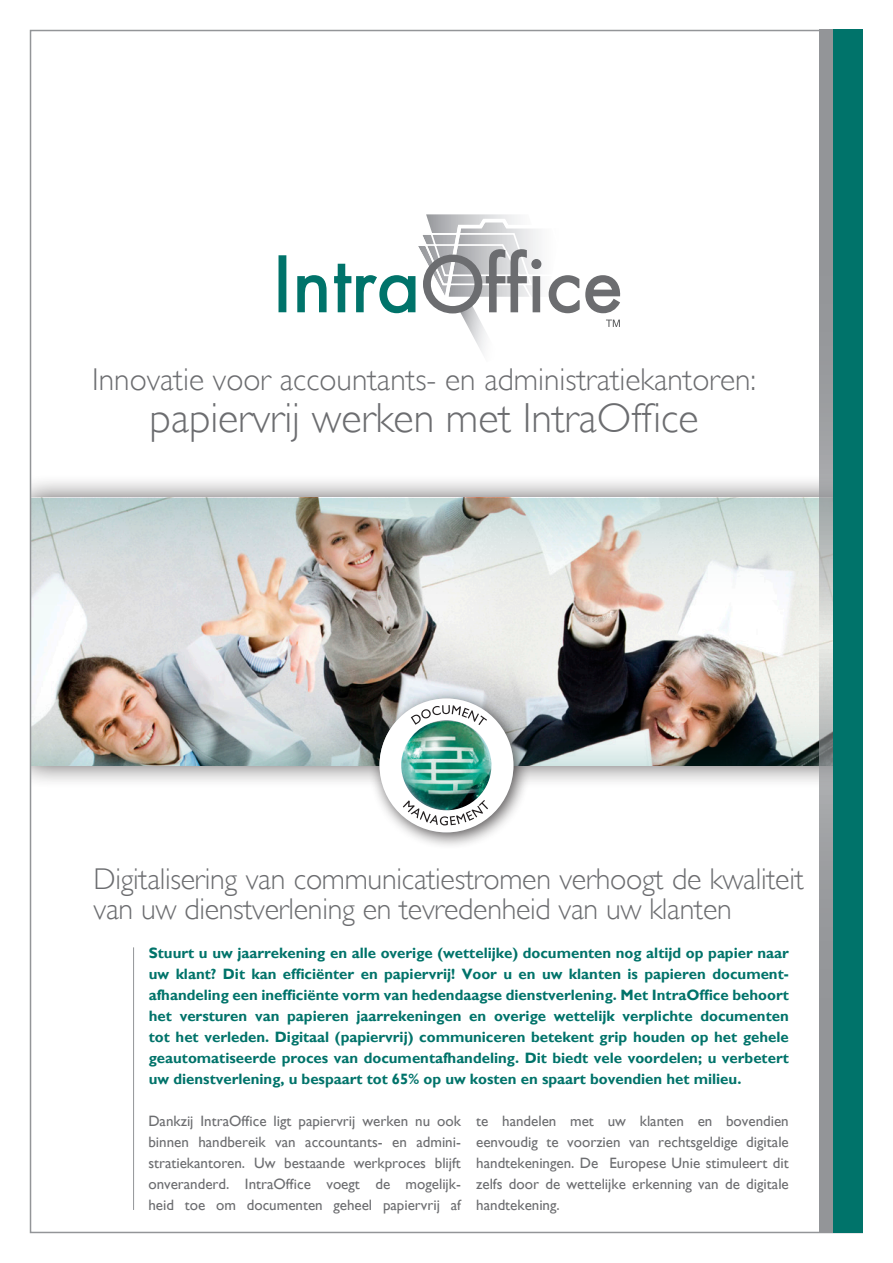
<style>
.page{position:relative;width:893px;height:1263px;background:#fff}
.page>*{position:absolute;margin:0;border:0;box-sizing:border-box;transform-origin:0 0}
.vet9_14{font:300 42px "Gill Sans";color:#6c6d70}
.vet9_14-2{font:300 31.5px "Gill Sans";color:#6c6d70}
.vet9_14-3{font:300 30px/30px "Gill Sans";letter-spacing:-.01em;color:#6c6d70}
.vet9_14-4{font:700 15px/21px "Gill Sans";color:#00736a;text-align:justify}
.vet9_14-5{font:15px/21px "Gill Sans";color:#6c6d70;text-align:justify}
</style>
<div class="page">
<hr style="left:133px;top:947px;width:1px;height:263px;background:#939598">
<div style="left:6px;top:474px;width:881px;height:315px;background:#231f20;opacity:.75"></div>
<div style="left:279px;top:256px;width:7px;height:55px;background:#00736a"></div>
<svg style="left:297px;top:275px;width:30px;height:38px"></svg>
<svg style="left:334px;top:214px;width:286px;height:139px"></svg>
<img style="left:33px;top:497px;width:786px;height:268px">
<div style="left:0;top:0;width:30px;height:1263px;background:#fff"></div>
<div style="left:368px;top:687px;width:163px;height:163px;background:#231f20;opacity:.75"></div>
<img style="left:379px;top:698px;width:134px;height:135px">
<svg style="left:819px;top:30px;width:14px;height:1203px;fill:#95979a"></svg>
<div style="left:833px;top:30px;width:30px;height:1203px;background:#00736a"></div>
<div style="left:863px;top:0;width:30px;height:1263px;background:#fff"></div>
<p class="vet9_14-2" style="left:92px;top:362px;width:665px">Innovatie voor accountants- en administratiekantoren:</p>
<p class="vet9_14" style="left:150px;top:394px;width:551px">papiervrij werken met IntraOffice</p>
<p class="vet9_14-3" style="left:94px;top:864px;width:712px">Digitalisering van communicatiestromen verhoogt de kwaliteit van uw dienstverlening en tevredenheid van uw klanten</p>
<p class="vet9_14-4" style="left:149px;top:943px;width:641px">Stuurt u uw jaarrekening en alle overige (wettelijke) documenten nog altijd op papier naar uw klant? Dit kan efficiënter en papiervrij! Voor u en uw klanten is papieren document&shy;afhandeling een inefficiënte vorm van hedendaagse dienstverlening. Met IntraOffice behoort het versturen van papieren jaarrekeningen en overige wettelijk verplichte documenten tot het verleden. Digitaal (papiervrij) communiceren betekent grip houden op het gehele geautomatiseerde proces van documentafhandeling. Dit biedt vele voordelen; u verbetert uw dienstverlening, u bespaart tot 65% op uw kosten en spaart bovendien het milieu.</p>
<p class="vet9_14-5" style="left:148px;top:1111px;width:314px">Dankzij IntraOffice ligt papiervrij werken nu ook binnen handbereik van accountants- en admini&shy;stratiekantoren. Uw bestaande werkproces blijft onveranderd. IntraOffice voegt de mogelijk&shy;heid toe om documenten geheel papiervrij af</p>
<p class="vet9_14-5" style="left:476px;top:1111px;width:314px">te handelen met uw klanten en bovendien eenvoudig te voorzien van rechtsgeldige digitale handtekeningen. De Europese Unie stimuleert dit zelfs door de wettelijke erkenning van de digitale handtekening.</p>
</div>
